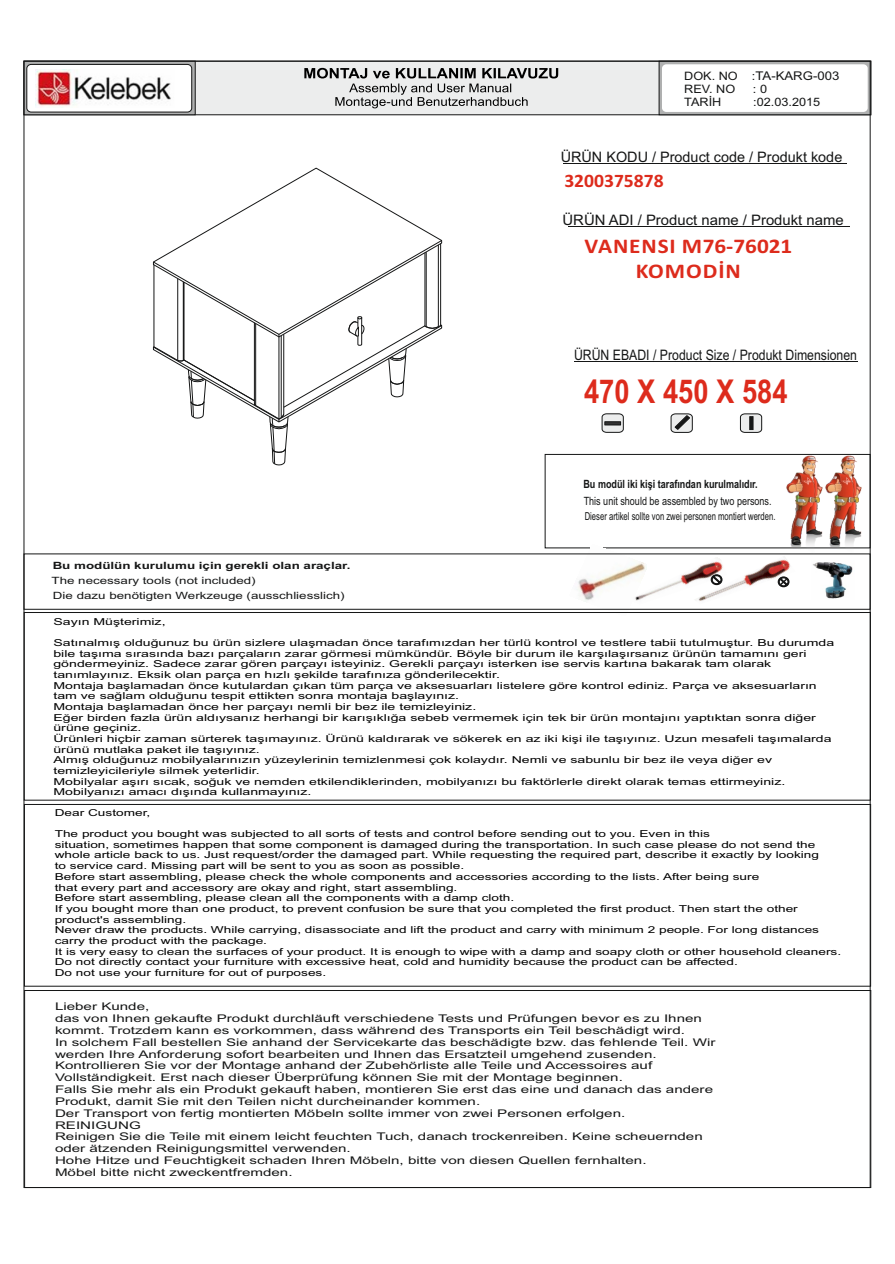
<style>
.page{position:relative;width:895px;height:1264px;background:#fff}
.page>*{position:absolute;margin:0;border:0;box-sizing:border-box;transform-origin:0 0}
.t1{font:700 32.85px "Arial";color:#dd2b1c;scale:.83 1}
.t2{font:700 21px/25.5px "Calibri";letter-spacing:.04em;color:#dd2b1c;text-align:center;scale:1.11 1}
.t3{font:700 19.05px "Calibri";color:#dd2b1c}
.t4{font:14.4px "Arial";color:#151616}
.t5{font:14.4px "Arial";color:#151616;scale:.85 1}
.t6{font:12px "Arial";color:#151616;scale:1.1 1}
.t7{font:11.55px "Arial";color:#151616;scale:1.1 1}
.t8{font:11.4px "Arial";color:#151616;scale:.79 1}
.t9{font:700 11.4px "Arial";color:#151616;scale:.79 1}
.t10{font:10.95px "Arial";color:#151616;scale:.7 1}
.t11{font:10.65px/11.9px "Arial";color:#151616;scale:1.43 1}
.t12{font:10.05px/15.5px "Arial";color:#151616;scale:1.34 1}
.t13{font:700 10.05px "Arial";color:#151616;scale:1.34 1}
.t14{font:9.6px/10.6px "Arial";color:#000;scale:1.48 1}
.t15{font:9.6px/10.6px "Arial";color:#000;scale:1.43 1}
.s1{font-size:11.55px}
</style>
<div class="page">
<div style="left:545px;top:454px;width:325px;height:94px;border:1px solid #151616"></div>
<img style="left:568px;top:546px;width:78px;height:64px">
<img style="left:812px;top:562px;width:41px;height:37px">
<img style="left:629px;top:555px;width:64px;height:51px">
<img style="left:693px;top:557px;width:98px;height:44px">
<svg style="left:710px;top:574px;width:12px;height:11px"></svg>
<svg style="left:777px;top:576px;width:12px;height:11px"></svg>
<hr style="left:563px;top:163px;width:283px;height:1px;background:#151616">
<hr style="left:568px;top:226px;width:281px;height:1px;background:#151616">
<hr style="left:574px;top:361px;width:282px;height:1px;background:#151616">
<svg style="left:601px;top:413px;width:22px;height:19px"></svg>
<div style="left:24px;top:612px;width:846px;height:188px;border:1px solid #151616"></div>
<div style="left:24px;top:804px;width:846px;height:182px;border:1px solid #151616"></div>
<svg style="left:670px;top:413px;width:22px;height:19px"></svg>
<svg style="left:604px;top:421px;width:16px;height:4px"></svg>
<svg style="left:740px;top:413px;width:21px;height:19px"></svg>
<svg style="left:196px;top:60px;width:462px;height:55px;background:#dedfdf"></svg>
<svg style="left:304px;top:68px;width:254px;height:40px;background:#bbb"></svg>
<svg style="left:23px;top:60px;width:173px;height:55px;background:#707171"></svg>
<svg style="left:658px;top:60px;width:213px;height:55px;background:#7f8080"></svg>
<div style="left:661px;top:64px;width:206px;height:48px;background:#fff;border-radius:4px"></div>
<div style="left:26px;top:64px;width:166px;height:48px;background:#fff;border:1px solid #151616;border-radius:4px"></div>
<img style="left:35px;top:69px;width:136px;height:39px">
<img style="left:777px;top:453px;width:40px;height:109px">
<img style="left:817px;top:453px;width:51px;height:102px">
<svg style="left:192px;top:167px;width:248px;height:72px"></svg>
<svg style="left:152px;top:239px;width:290px;height:226px"></svg>
<p class="t6" style="left:684px;top:71px;width:142px"><span class="s1">DOK. NO :</span>TA-KARG-003</p>
<p class="t7" style="left:684px;top:85px;width:48px">REV. NO</p>
<p class="t7" style="left:752px;top:85px;width:14px">: 0</p>
<p class="t7" style="left:684px;top:98px;width:35px">TARİH</p>
<p class="t7" style="left:753px;top:98px;width:62px">:02.03.2015</p>
<h3 class="t4" style="left:560px;top:151px;width:283px">ÜRÜN KODU / Product code / Produkt kode</h3>
<h3 class="t3" style="left:564px;top:173px;width:101px">3200375878</h3>
<h3 class="t4" style="left:562px;top:214px;width:283px">ÜRÜN ADI / Product name / Produkt name</h3>
<h2 class="t2" style="left:584px;top:235px;width:189px">VANENSI M76-76021<br>KOMODİN</h2>
<h3 class="t5" style="left:574px;top:349px;width:334px">ÜRÜN EBADI / Product Size / Produkt Dimensionen</h3>
<h1 class="t1" style="left:584px;top:378px;width:246px">470 X 450 X 584</h1>
<p class="t9" style="left:583px;top:480px;width:222px">Bu modül iki kişi tarafından kurulmalıdır.</p>
<p class="t8" style="left:583px;top:496px;width:239px">This unit should be assembled by two persons.</p>
<p class="t10" style="left:584px;top:512px;width:274px">Dieser artikel sollte von zwei personen montiert werden.</p>
<p class="t13" style="left:53px;top:561px;width:223px">Bu modülün kurulumu için gerekli olan araçlar.</p>
<p class="t12" style="left:52px;top:573px;width:220px">The necessary tools (not included)<br>Die dazu benötigten Werkzeuge (ausschliesslich)</p>
<p class="t14" style="left:53px;top:616px;width:77px">Sayın Müşterimiz,</p>
<p class="t14" style="left:53px;top:638px;width:529px">Satınalmış olduğunuz bu ürün sizlere ulaşmadan önce tarafımızdan her türlü kontrol ve testlere tabii tutulmuştur. Bu durumda bile taşıma sırasında bazı parçaların zarar görmesi mümkündür. Böyle bir durum ile karşılaşırsanız ürünün tamamını geri göndermeyiniz. Sadece zarar gören parçayı isteyiniz. Gerekli parçayı isterken ise servis kartına bakarak tam olarak tanımlayınız. Eksik olan parça en hızlı şekilde tarafınıza gönderilecektir.<br>Montaja başlamadan önce kutulardan çıkan tüm parça ve aksesuarları listelere göre kontrol ediniz. Parça ve aksesuarların tam ve sağlam olduğunu tespit ettikten sonra montaja başlayınız.<br>Montaja başlamadan önce her parçayı nemli bir bez ile temizleyiniz.<br>Eğer birden fazla ürün aldıysanız herhangi bir karışıklığa sebeb vermemek için tek bir ürün montajını yaptıktan sonra diğer ürüne geçiniz.<br>Ürünleri hiçbir zaman sürterek taşımayınız. Ürünü kaldırarak ve sökerek en az iki kişi ile taşıyınız. Uzun mesafeli taşımalarda ürünü mutlaka paket ile taşıyınız.<br>Almış olduğunuz mobilyalarınızın yüzeylerinin temizlenmesi çok kolaydır. Nemli ve sabunlu bir bez ile veya diğer ev temizleyicileriyle silmek yeterlidir.<br>Mobilyalar aşırı sıcak, soğuk ve nemden etkilendiklerinden, mobilyanızı bu faktörlerle direkt olarak temas ettirmeyiniz.<br>Mobilyanızı amacı dışında kullanmayınız.</p>
<p class="t15" style="left:55px;top:807px;width:68px">Dear Customer,</p>
<p class="t15" style="left:55px;top:829px;width:551px">The product you bought was subjected to all sorts of tests and control before sending out to you. Even in this<br>situation, sometimes happen that some component is damaged during the transportation. In such case please do not send the whole article back to us. Just request/order the damaged part. While requesting the required part, describe it exactly by looking<br>to service card. Missing part will be sent to you as soon as possible.<br>Before start assembling, please check the whole components and accessories according to the lists. After being sure<br>that every part and accessory are okay and right, start assembling.<br>Before start assembling, please clean all the components with a damp cloth.<br>If you bought more than one product, to prevent confusion be sure that you completed the first product. Then start the other product's assembling.<br>Never draw the products. While carrying, disassociate and lift the product and carry with minimum 2 people. For long distances carry the product with the package.<br>It is very easy to clean the surfaces of your product. It is enough to wipe with a damp and soapy cloth or other household cleaners.<br>Do not directly contact your furniture with excessive heat, cold and humidity because the product can be affected.<br>Do not use your furniture for out of purposes.</p>
<p class="t11" style="left:55px;top:1001px;width:463px">Lieber Kunde,<br>das von Ihnen gekaufte Produkt durchläuft verschiedene Tests und Prüfungen bevor es zu Ihnen kommt. Trotzdem kann es vorkommen, dass während des Transports ein Teil beschädigt wird.<br>In solchem Fall bestellen Sie anhand der Servicekarte das beschädigte bzw. das fehlende Teil. Wir werden Ihre Anforderung sofort bearbeiten und Ihnen das Ersatzteil umgehend zusenden.<br>Kontrollieren Sie vor der Montage anhand der Zubehörliste alle Teile und Accessoires auf Vollständigkeit. Erst nach dieser Überprüfung können Sie mit der Montage beginnen.<br>Falls Sie mehr als ein Produkt gekauft haben, montieren Sie erst das eine und danach das andere Produkt, damit Sie mit den Teilen nicht durcheinander kommen.<br>Der Transport von fertig montierten Möbeln sollte immer von zwei Personen erfolgen.<br>REINIGUNG<br>Reinigen Sie die Teile mit einem leicht feuchten Tuch, danach trockenreiben. Keine scheuernden oder ätzenden Reinigungsmittel verwenden.<br>Hohe Hitze und Feuchtigkeit schaden Ihren Möbeln, bitte von diesen Quellen fernhalten.<br>Möbel bitte nicht zweckentfremden.</p>
</div>
